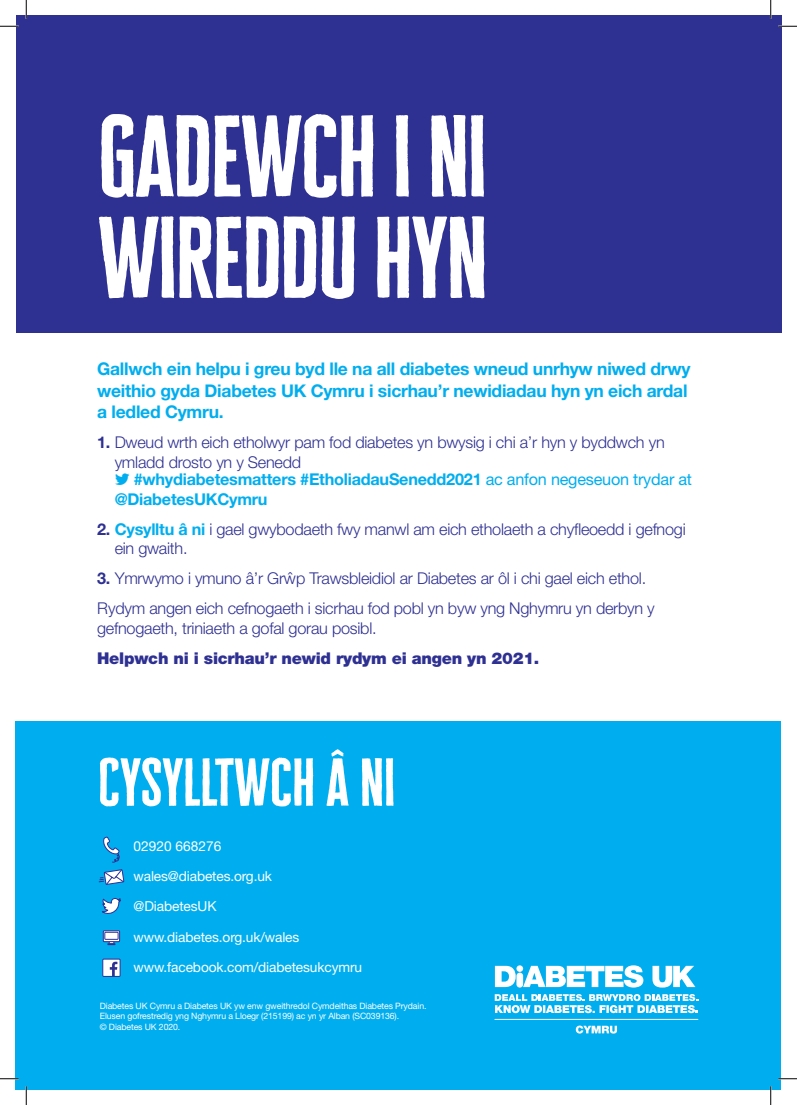
<style>
.page{position:relative;width:797px;height:1105px;background:#fff}
.page>*{position:absolute;margin:0;border:0;box-sizing:border-box;transform-origin:0 0}
.Body{font:94.75px/101.2px "Cheddar Gothic Sans";letter-spacing:-.015em;color:#fff}
.Body-2{font:55.38px "Cheddar Gothic Sans";color:#fff}
.Body-3{font:700 17.5px/21.2px "Helvetica Neue LT Std";letter-spacing:-.015em;color:#00aeef}
.Body-4{font:300 16.25px/19.5px "Helvetica Neue LT Std";letter-spacing:-.015em;color:#2e3092}
.Body-5{font:700 16.25px/19.5px "Helvetica Neue LT Std";letter-spacing:-.015em;color:#00aeef}
.Body-6{font:900 16.25px "Helvetica Neue LT Std";letter-spacing:-.015em;color:#2e3092}
.NEW_Caption_7_9pt_He{font:13.75px "Helvetica Neue LT Std";letter-spacing:-.01em;color:#fff}
.t1{font:8.75px/10.5px "Helvetica Neue LT Std";letter-spacing:-.015em;color:#fff}
.s1{font-weight:700}
.s2{font-weight:400}
.s3{font-weight:700;color:#00aeef}
</style>
<div class="page">
<div style="left:16px;top:721px;width:765px;height:368px;background:#00aeef"></div>
<svg style="left:495px;top:966px;width:20px;height:21px"></svg>
<svg style="left:523px;top:965px;width:120px;height:22px"></svg>
<svg style="left:652px;top:966px;width:43px;height:21px"></svg>
<div style="left:516px;top:965px;width:7px;height:7px;background:#fff;border-radius:50%"></div>
<div style="left:516px;top:973px;width:7px;height:14px;background:#fff;border-radius:3px"></div>
<hr style="left:495px;top:1019px;width:203px;height:1px;background:#fff">
<svg style="left:576px;top:1025px;width:41px;height:8px"></svg>
<svg style="left:494px;top:994px;width:204px;height:19px"></svg>
<svg style="left:102px;top:898px;width:19px;height:16px"></svg>
<svg style="left:98px;top:869px;width:26px;height:16px"></svg>
<svg style="left:103px;top:837px;width:17px;height:26px"></svg>
<div style="left:103px;top:930px;width:17px;height:12px;border:1px solid #2e3092"></div>
<svg style="left:107px;top:941px;width:8px;height:4px"></svg>
<div style="left:105px;top:932px;width:13px;height:7px;background:#fff"></div>
<div style="left:104px;top:932px;width:14px;height:8px;border:1px solid #2e3092"></div>
<div style="left:103px;top:959px;width:17px;height:17px;background:#fff"></div>
<div style="left:102px;top:959px;width:18px;height:18px;border:1px solid #2e3092"></div>
<svg style="left:110px;top:962px;width:7px;height:14px"></svg>
<div style="left:16px;top:16px;width:765px;height:317px;background:#2e3092"></div>
<svg style="left:0;top:25px;width:19px;height:2px"></svg>
<svg style="left:778px;top:25px;width:19px;height:2px"></svg>
<svg style="left:0;top:1078px;width:19px;height:1px"></svg>
<svg style="left:778px;top:1078px;width:19px;height:1px"></svg>
<svg style="left:25px;top:0;width:2px;height:19px"></svg>
<svg style="left:25px;top:1086px;width:2px;height:19px"></svg>
<svg style="left:770px;top:0;width:1px;height:19px"></svg>
<svg style="left:770px;top:1086px;width:1px;height:19px"></svg>
<p class="Body" style="left:98px;top:106px;width:391px">GADEWCH I NI<br>WIREDDU HYN</p>
<p class="Body-3" style="left:97px;top:358px;width:595px">Gallwch ein helpu i greu byd lle na all diabetes wneud unrhyw niwed drwy weithio gyda Diabetes UK Cymru i sicrhau’r newidiadau hyn yn eich ardal a ledled Cymru.</p>
<p class="Body-4" style="left:115px;top:432px;width:551px;text-indent:-18px"><span class="s1">1.</span> Dweud wrth eich etholwyr pam fod diabetes yn bwysig i chi a’r hyn y byddwch yn ymladd drosto yn y Senedd</p>
<p class="Body-5" style="left:115px;top:469px;width:579px;text-indent:19px">#whydiabetesmatters #EtholiadauSenedd2021 <span class="s2">ac anfon negeseuon trydar at </span>@DiabetesUKCymru</p>
<p class="Body-4" style="left:115px;top:519px;width:572px;text-indent:-18px"><span class="s1">2.</span> <span class="s3">Cysylltu â ni</span> i gael gwybodaeth fwy manwl am eich etholaeth a chyfleoedd i gefnogi ein gwaith.</p>
<p class="Body-4" style="left:97px;top:568px;width:550px"><span class="s1">3.</span> Ymrwymo i ymuno â’r Grwˆ p Trawsbleidiol ar Diabetes ar ôl i chi gael eich ethol.</p>
<p class="Body-4" style="left:97px;top:599px;width:559px">Rydym angen eich cefnogaeth i sicrhau fod pobl yn byw yng Nghymru yn derbyn y gefnogaeth, triniaeth a gofal gorau posibl.</p>
<p class="Body-6" style="left:97px;top:649px;width:444px">Helpwch ni i sicrhau’r newid rydym ei angen yn 2021.</p>
<p class="Body-2" style="left:98px;top:748px;width:299px">CYSYLLTWCH Â NI</p>
<p class="NEW_Caption_7_9pt_He" style="left:133px;top:837px;width:89px">02920 668276</p>
<p class="NEW_Caption_7_9pt_He" style="left:133px;top:868px;width:140px">wales@diabetes.org.uk</p>
<p class="NEW_Caption_7_9pt_He" style="left:133px;top:898px;width:84px">@DiabetesUK</p>
<p class="NEW_Caption_7_9pt_He" style="left:133px;top:929px;width:167px">www.diabetes.org.uk/wales</p>
<p class="NEW_Caption_7_9pt_He" style="left:133px;top:959px;width:230px">www.facebook.com/diabetesukcymru</p>
<p class="t1" style="left:100px;top:1000px;width:328px">Diabetes UK Cymru a Diabetes UK yw enw gweithredol Cymdeithas Diabetes Prydain.</p>
<p class="t1" style="left:100px;top:1011px;width:301px">Elusen gofrestredig yng Nghymru a Lloegr (215199) ac yn yr Alban (SC039136). © Diabetes UK 2020.</p>
</div>
